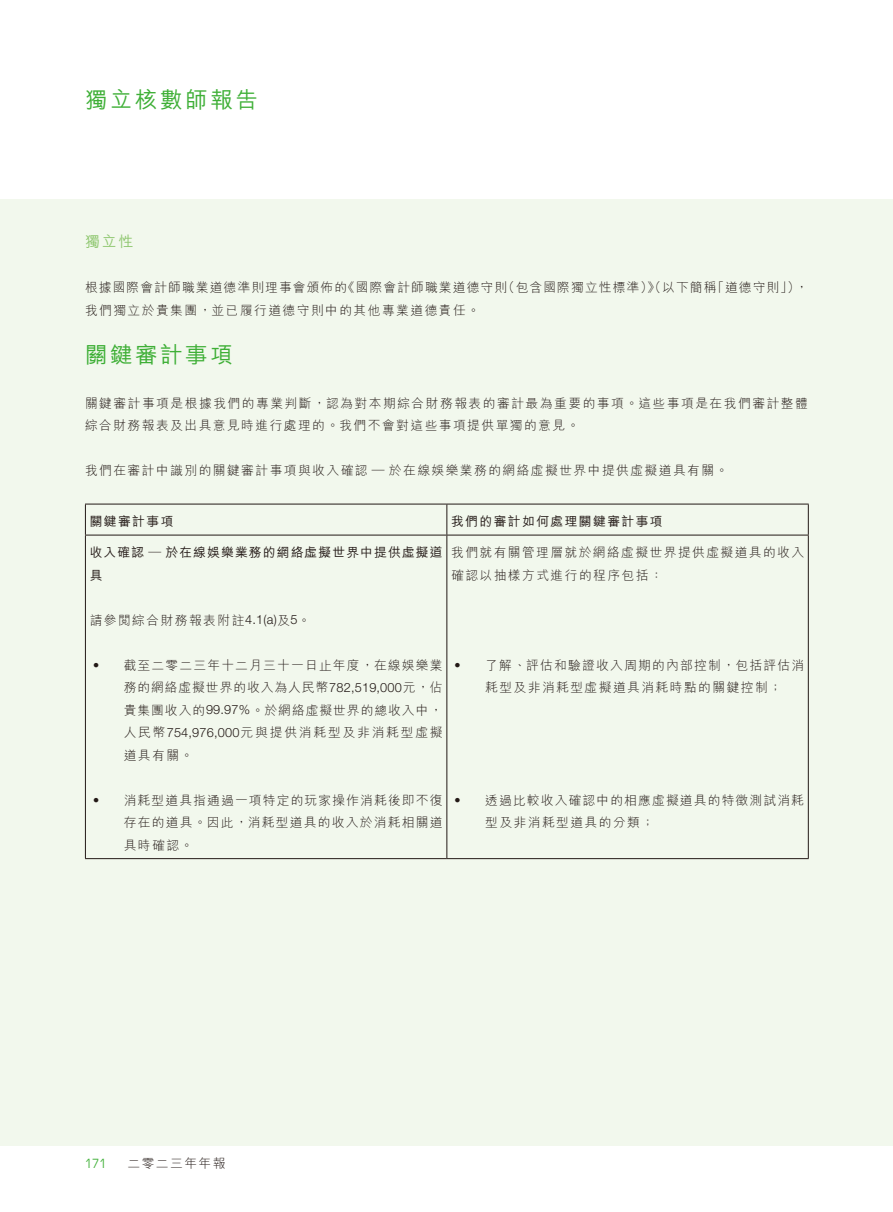
<style>
.page{position:relative;width:893px;height:1212px;background:#fff}
.page>*{position:absolute;margin:0;border:0;box-sizing:border-box;transform-origin:0 0}
.t1{font:500 22.5px "M Hei HK";letter-spacing:.115em;color:#3eaf36}
.t2{font:500 15px "M Hei HK";color:#8dc66d}
.t3{font:300 12.75px/22.5px "M Hei HK";letter-spacing:.115em;color:#231916}
.t4{font:300 12.75px "M Hei HK";letter-spacing:.09em;color:#231916}
.t5{font:500 12.75px/22.5px "M Hei HK";letter-spacing:.09em;color:#231916}
.t6{font:300 12.75px "M Hei HK";letter-spacing:.085em;color:#231916}
.t7{font:300 12.75px "M Hei HK";letter-spacing:.095em;color:#231916}
.t8{font:500 12.75px "M Hei HK";letter-spacing:.115em;color:#231916}
.t9{font:condensed 12.75px "Eurostile";color:#3eaf36}
.s1{font-family:"Helvetica Neue 45"}
</style>
<div class="page">
<div style="left:0;top:200px;width:893px;height:946px;background:#f2f8ed"></div>
<hr style="left:85px;top:535px;width:1px;height:323px;background:#231916">
<hr style="left:446px;top:535px;width:1px;height:323px;background:#231916">
<hr style="left:808px;top:535px;width:1px;height:323px;background:#231916">
<hr style="left:85px;top:504px;width:362px;height:1px;background:#231916">
<hr style="left:85px;top:504px;width:1px;height:31px;background:#231916">
<hr style="left:447px;top:504px;width:362px;height:1px;background:#231916">
<hr style="left:446px;top:504px;width:1px;height:31px;background:#231916">
<hr style="left:808px;top:504px;width:1px;height:31px;background:#231916">
<hr style="left:85px;top:535px;width:362px;height:1px;background:#231916">
<hr style="left:447px;top:535px;width:362px;height:1px;background:#231916">
<hr style="left:85px;top:858px;width:362px;height:1px;background:#231916">
<hr style="left:447px;top:858px;width:362px;height:1px;background:#231916">
<h1 class="t1" style="left:85px;top:84px;width:174px">獨立核數師報告</h1>
<p class="t2" style="left:85px;top:231px;width:50px">獨立性</p>
<p class="t3" style="left:85px;top:276px;width:396px">根據國際會計師職業道德準則理事會頒佈的<br>我們獨立於貴集團，並已履行道德守則中的其他專業道德責任。</p>
<h1 class="t1" style="left:85px;top:338px;width:149px">關鍵審計事項</h1>
<p class="t3" style="left:85px;top:392px;width:724px">關鍵審計事項是根據我們的專業判斷，認為對本期綜合財務報表的審計最為重要的事項。這些事項是在我們審計整體綜合財務報表及出具意見時進行處理的。我們不會對這些事項提供單獨的意見。</p>
<p class="t3" style="left:85px;top:459px;width:645px">我們在審計中識別的關鍵審計事項與收入確認 — 於在線娛樂業務的網絡虛擬世界中提供虛擬道具有關。</p>
<p class="t8" style="left:451px;top:512px;width:213px">我們的審計如何處理關鍵審計事項</p>
<p class="t6" style="left:342px;top:281px;width:166px">《國際會計師職業道德守則</p>
<p class="t6" style="left:502px;top:281px;width:216px">（包含國際獨立性標準）》（以下簡稱</p>
<p class="t3" style="left:711px;top:276px;width:90px">「道德守則 (「</p>
<p class="t3" style="left:795px;top:276px;width:14px">，</p>
<p class="t5" style="left:90px;top:509px;width:85px">關鍵審計事項</p>
<p class="t5" style="left:90px;top:540px;width:354px">收入確認 — 於在線娛樂業務的網絡虛擬世界中提供虛擬道具</p>
<p class="t3" style="left:90px;top:609px;width:222px">請參閱綜合財務報表附註<span class="s1">4 . 1</span> 及<span class="s1">)a(</span> 。<span class="s1">5</span></p>
<p class="t7" style="left:124px;top:658px;width:320px">截至二零二三年十二月三十一日止年度，在線娛樂業</p>
<p class="t3" style="left:451px;top:541px;width:355px">我們就有關管理層就於網絡虛擬世界提供虛擬道具的收入確認以抽樣方式進行的程序包括：</p>
<p class="t3" style="left:485px;top:654px;width:320px">了解、評估和驗證收入周期的內部控制，包括評估消</p>
<p class="t3" style="left:90px;top:654px;width:14px">‧</p>
<p class="t3" style="left:451px;top:654px;width:14px">‧</p>
<p class="t3" style="left:90px;top:789px;width:14px">‧</p>
<p class="t3" style="left:124px;top:676px;width:320px;text-align:justify">務的網絡虛擬世界的收入為人民幣<span class="s1">782,519,000</span>元，佔貴集團收入的<span class="s1">99.97%</span>。於網絡虛擬世界的總收入中，人民幣<span class="s1">754,976,000</span>元與提供消耗型及非消耗型虛擬道具有關。</p>
<p class="t4" style="left:124px;top:793px;width:320px">消耗型道具指通過一項特定的玩家操作消耗後即不復</p>
<p class="t3" style="left:124px;top:811px;width:320px">存在的道具。因此，消耗型道具的收入於消耗相關道具時確認。</p>
<p class="t3" style="left:451px;top:789px;width:14px">‧</p>
<p class="t3" style="left:485px;top:676px;width:298px">耗型及非消耗型虛擬道具消耗時點的關鍵控制;</p>
<p class="t4" style="left:485px;top:793px;width:320px">透過比較收入確認中的相應虛擬道具的特徵測試消耗</p>
<p class="t3" style="left:485px;top:811px;width:170px">型及非消耗型道具的分類;</p>
<p class="t9" style="left:85px;top:1155px;width:23px">171</p>
<p class="t3" style="left:128px;top:1152px;width:99px">二零二三年年報</p>
</div>
